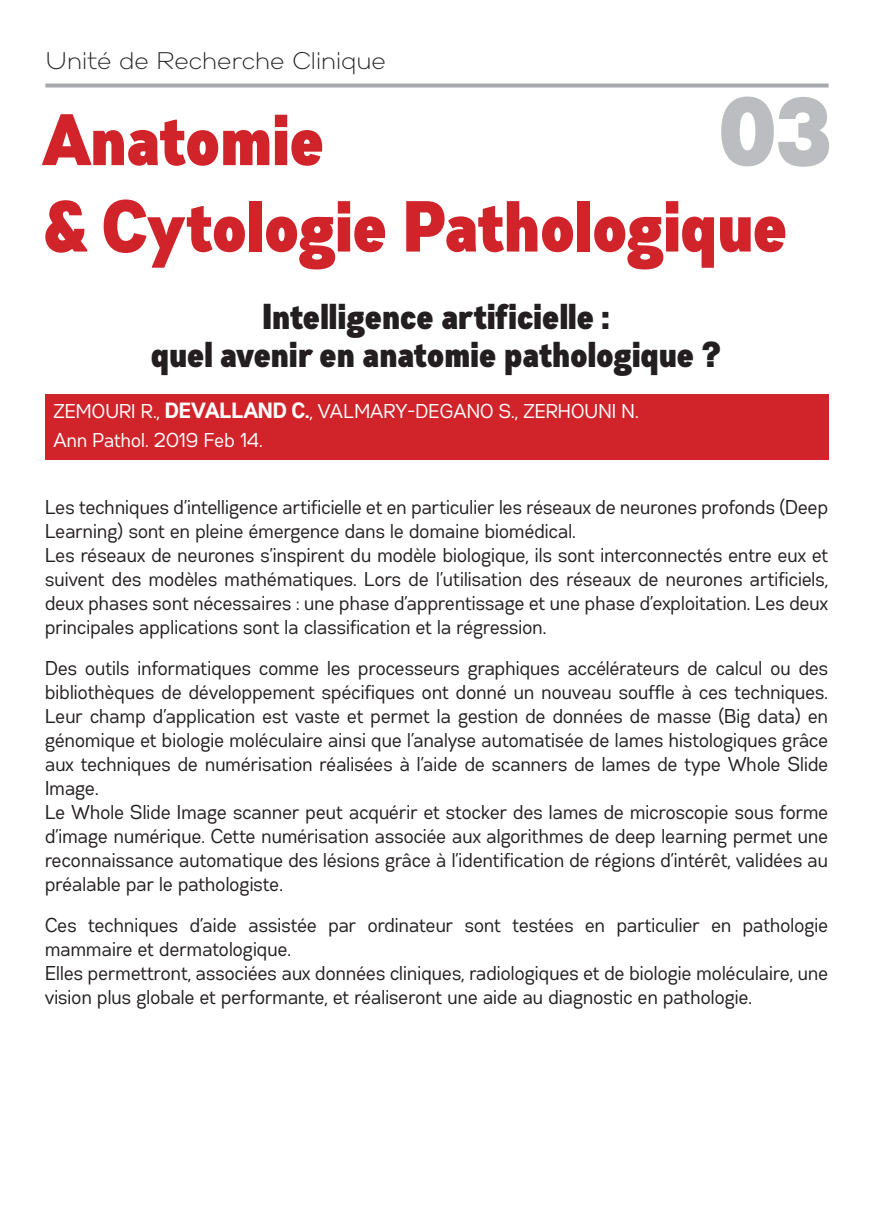
<style>
.page{position:relative;width:874px;height:1225px;background:#fff}
.page>*{position:absolute;margin:0;border:0;box-sizing:border-box;transform-origin:0 0}
.t1{font:96px "Gabriel Sans Cond Black";color:#bcbdc0}
.t2{font:72px "Gabriel Sans Cond Black";color:#d1232a}
.t3{font:36px/38px "Gabriel Sans Cond Black";color:#231f20;text-align:center}
.t4{font:24px "Gabriel Sans Light";color:#231f20}
.t5{font:20px/24px "Gabriel Sans Cond Normal";color:#231f20}
.t6{font:20px "Gabriel Sans Cond Normal";color:#fff}
.s1{font-family:"Gabriel Sans Cond Bold";font-size:22px}
</style>
<div class="page">
<div style="left:45px;top:394px;width:783px;height:65px;background:#d1232a"></div>
<svg style="left:45px;top:84px;width:783px;height:4px;background:#b1b2b6"></svg>
<p class="t4" style="left:45px;top:47px;width:342px">Unité de Recherche Clinique</p>
<p class="t2" style="left:45px;top:99px;width:283px">Anatomie</p>
<p class="t1" style="left:721px;top:77px;width:117px">03</p>
<p class="t2" style="left:45px;top:185px;width:745px">&amp; Cytologie Pathologique</p>
<p class="t3" style="left:152px;top:297px;width:571px">Intelligence artificielle :<br>quel avenir en anatomie pathologique ?</p>
<p class="t6" style="left:54px;top:399px;width:586px">ZEMOURI R., <span class="s1">DEVALLAND C.</span>, VALMARY-DEGANO S., ZERHOUNI N.</p>
<p class="t6" style="left:54px;top:429px;width:210px">Ann Pathol. 2019 Feb 14.</p>
<p class="t5" style="left:45px;top:495px;width:784px">Les techniques d’intelligence artificielle et en particulier les réseaux de neurones profonds (Deep<br>Learning) sont en pleine émergence dans le domaine biomédical.</p>
<p class="t5" style="left:45px;top:543px;width:784px;text-align:justify">Les réseaux de neurones s’inspirent du modèle biologique, ils sont interconnectés entre eux et suivent des modèles mathématiques. Lors de l’utilisation des réseaux de neurones artificiels, deux phases sont nécessaires : une phase d’apprentissage et une phase d’exploitation. Les deux principales applications sont la classification et la régression.</p>
<p class="t5" style="left:45px;top:656px;width:784px;text-align:justify">Des outils informatiques comme les processeurs graphiques accélérateurs de calcul ou des bibliothèques de développement spécifiques ont donné un nouveau souffle à ces techniques.<br>Leur champ d’application est vaste et permet la gestion de données de masse (Big data) en génomique et biologie moléculaire ainsi que l’analyse automatisée de lames histologiques grâce aux techniques de numérisation réalisées à l’aide de scanners de lames de type Whole Slide Image.</p>
<p class="t5" style="left:45px;top:800px;width:784px;text-align:justify">Le Whole Slide Image scanner peut acquérir et stocker des lames de microscopie sous forme d’image numérique. Cette numérisation associée aux algorithmes de deep learning permet une reconnaissance automatique des lésions grâce à l’identification de régions d’intérêt, validées au préalable par le pathologiste.</p>
<p class="t5" style="left:45px;top:913px;width:784px">Ces techniques d’aide assistée par ordinateur sont testées en particulier en pathologie mammaire et dermatologique.</p>
<p class="t5" style="left:45px;top:961px;width:784px">Elles permettront, associées aux données cliniques, radiologiques et de biologie moléculaire, une vision plus globale et performante, et réaliseront une aide au diagnostic en pathologie.</p>
</div>
